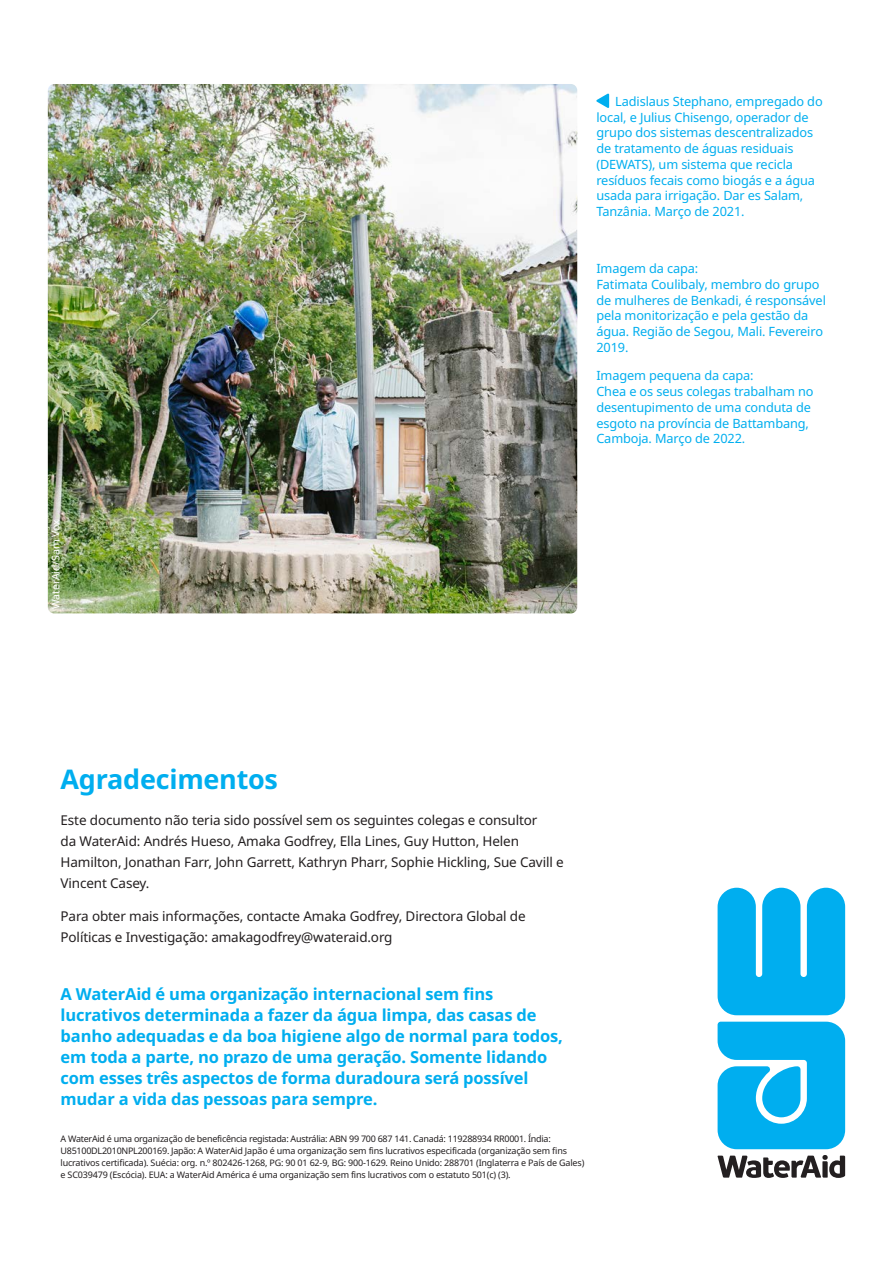
<style>
.page{position:relative;width:893px;height:1263px;background:#fff}
.page>*{position:absolute;margin:0;border:0;box-sizing:border-box;transform-origin:0 0}
.Header_18_20{font:700 27px "Noto Sans";letter-spacing:-.01em;color:#00aeef}
.Body_Copy_11_13{font:700 16.5px/21px "Noto Sans";letter-spacing:-.01em;color:#00aeef}
.Body_Copy_11_13_spac{font:13.5px/21px "Noto Sans";letter-spacing:-.01em;color:#231f20}
.t1{font:12.75px/15.8px "Noto Sans";letter-spacing:-.01em;color:#00aeef}
.t2{font:10.5px "Noto Sans";letter-spacing:-.01em;color:#fff}
.t3{font:9px/12px "Noto Sans";letter-spacing:-.02em;color:#231f20}
</style>
<div class="page">
<svg style="left:718px;top:888px;width:127px;height:127px;background:#1bb6f0"></svg>
<svg style="left:718px;top:1022px;width:127px;height:127px;background:#1db7f0"></svg>
<svg style="left:717px;top:1155px;width:128px;height:23px"></svg>
<img style="left:48px;top:84px;width:529px;height:529px">
<svg style="left:596px;top:93px;width:13px;height:15px"></svg>
<p class="t2" style="left:48px;top:609px;width:91px;rotate:-90deg">WaterAid/Sam Vox</p>
<p class="t1" style="left:596px;top:94px;width:228px;text-indent:19px">Ladislaus Stephano, empregado do local, e Julius Chisengo, operador de grupo dos sistemas descentralizados de tratamento de águas residuais (DEWATS), um sistema que recicla resíduos fecais como biogás e a água usada para irrigação. Dar es Salam, Tanzânia. Março de 2021.</p>
<p class="t1" style="left:596px;top:261px;width:231px">Imagem da capa:<br>Fatimata Coulibaly, membro do grupo de mulheres de Benkadi, é responsável pela monitorização e pela gestão da água. Região de Segou, Mali. Fevereiro<br>2019.</p>
<p class="t1" style="left:596px;top:368px;width:219px">Imagem pequena da capa:<br>Chea e os seus colegas trabalham no desentupimento de uma conduta de esgoto na província de Battambang,<br>Camboja. Março de 2022.</p>
<p class="Header_18_20" style="left:61px;top:760px;width:219px">Agradecimentos</p>
<p class="Body_Copy_11_13_spac" style="left:61px;top:809px;width:505px">Este documento não teria sido possível sem os seguintes colegas e consultor<br>da WaterAid: Andrés Hueso, Amaka Godfrey, Ella Lines, Guy Hutton, Helen Hamilton, Jonathan Farr, John Garrett, Kathryn Pharr, Sophie Hickling, Sue Cavill e Vincent Casey.</p>
<p class="Body_Copy_11_13_spac" style="left:61px;top:906px;width:467px">Para obter mais informações, contacte Amaka Godfrey, Directora Global de<br>Políticas e Investigação: amakagodfrey@wateraid.org</p>
<p class="Body_Copy_11_13" style="left:61px;top:983px;width:504px">A WaterAid é uma organização internacional sem fins lucrativos determinada a fazer da água limpa, das casas de banho adequadas e da boa higiene algo de normal para todos, em toda a parte, no prazo de uma geração. Somente lidando com esses três aspectos de forma duradoura será possível mudar a vida das pessoas para sempre.</p>
<p class="t3" style="left:61px;top:1133px;width:525px">A WaterAid é uma organização de beneficência registada: Austrália: ABN 99 700 687 141. Canadá: 119288934 RR0001. Índia:<br>U85100DL2010NPL200169. Japão: A WaterAid Japão é uma organização sem fins lucrativos especificada (organização sem fins lucrativos certificada). Suécia: org. n.º 802426-1268, PG: 90 01 62-9, BG: 900-1629. Reino Unido: 288701 (Inglaterra e País de Gales) e SC039479 (Escócia). EUA: a WaterAid América é uma organização sem fins lucrativos com o estatuto 501(c) (3).</p>
</div>
